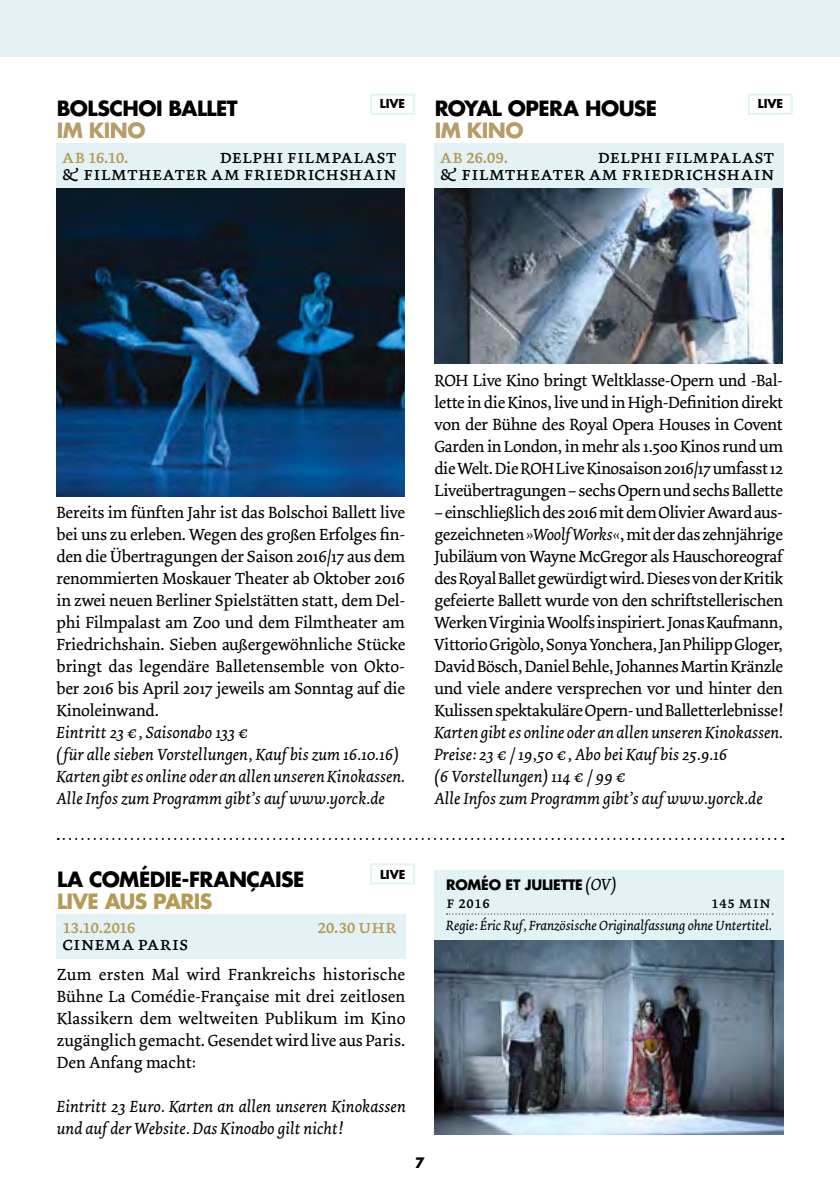
<style>
.page{position:relative;width:840px;height:1191px;background:#fff}
.page>*{position:absolute;margin:0;border:0;box-sizing:border-box;transform-origin:0 0}
.t1{font:700 20.4px "Futura";letter-spacing:-.025em;color:#000}
.t2{font:700 20.4px "Futura";letter-spacing:-.025em;color:#b79c6a}
.t3{font:700 20.4px "Futura";letter-spacing:-.03em;color:#b69953}
.t4{font:20px/17px "Dolly Small Caps";letter-spacing:-.015em;color:#000;text-align:right}
.t5{font:20px "Dolly Small Caps";letter-spacing:-.05em;color:#b69953}
.t6{font:17px/22px "Dolly";letter-spacing:-.02em;color:#000;text-align:justify}
.t7{font:italic 17px/22px "Dolly";color:#000}
.t8{font:17px "Dolly Small Caps";color:#000}
.t9{font:italic 14px "Dolly";letter-spacing:-.005em;color:#000}
.t10{font:700 14px "Futura";letter-spacing:-.015em;color:#000}
.t11{font:700 12px "Futura";letter-spacing:-.01em;color:#000}
.s1{font-style:italic}
.s2{font-family:"Dolly";font-weight:400;font-style:italic;font-size:17px}
</style>
<div class="page">
<div style="left:0;top:0;width:839px;height:57px;background:#e2f2f5"></div>
<img style="left:434px;top:188px;width:348px;height:176px">
<img style="left:56px;top:188px;width:348px;height:308px">
<img style="left:434px;top:940px;width:348px;height:194px">
<div style="left:56px;top:144px;width:349px;height:44px;background:#e2f2f5"></div>
<div style="left:56px;top:914px;width:349px;height:44px;background:#e2f2f5"></div>
<div style="left:434px;top:144px;width:348px;height:44px;background:#e2f2f5"></div>
<svg style="left:58px;top:838px;width:724px;height:2px"></svg>
<div style="left:434px;top:870px;width:349px;height:70px;background:#e2f2f5"></div>
<svg style="left:446px;top:913px;width:326px;height:1px"></svg>
<div style="left:370px;top:94px;width:45px;height:21px;border:2px solid #e2f2f5"></div>
<div style="left:370px;top:863px;width:45px;height:21px;border:2px solid #e2f2f5"></div>
<div style="left:747px;top:94px;width:45px;height:21px;border:2px solid #e2f2f5"></div>
<p class="t1" style="left:57px;top:94px;width:182px">BOLSCHOI BALLET</p>
<p class="t2" style="left:57px;top:116px;width:90px">IM KINO</p>
<p class="t11" style="left:380px;top:95px;width:27px">LIVE</p>
<p class="t1" style="left:434px;top:94px;width:224px">ROYAL OPERA HOUSE</p>
<p class="t2" style="left:434px;top:116px;width:90px">IM KINO</p>
<p class="t11" style="left:757px;top:95px;width:27px">LIVE</p>
<p class="t5" style="left:62px;top:144px;width:68px">ab 16.10.</p>
<p class="t4" style="left:62px;top:148px;width:336px">delphi filmpalast<br>&amp; filmtheater am friedrichshain</p>
<p class="t5" style="left:439px;top:144px;width:70px">ab 26.09.</p>
<p class="t4" style="left:439px;top:148px;width:336px">delphi filmpalast<br>&amp; filmtheater am friedrichshain</p>
<p class="t6" style="left:56px;top:502px;width:350px">Bereits im fünften Jahr ist das Bolschoi Ballett live bei uns zu erleben. Wegen des großen Erfolges fin&shy;den die Übertragungen der Saison 2016/17 aus dem renommierten Moskauer Theater ab Oktober 2016 in zwei neuen Berliner Spielstätten statt, dem Del&shy;phi Filmpalast am Zoo und dem Filmtheater am Friedrichshain. Sieben außergewöhnliche Stücke bringt das legendäre Balletensemble von Okto&shy;ber 2016 bis April 2017 jeweils am Sonntag auf die Kinoleinwand.</p>
<p class="t7" style="left:56px;top:722px;width:350px">Eintritt 23 €, Saisonabo 133 €<br>(für alle sieben Vorstellungen, Kauf bis zum 16.10.16)<br>Karten gibt es online oder an allen unseren Kinokassen.<br>Alle Infos zum Programm gibt’s auf www.yorck.de</p>
<p class="t6" style="left:434px;top:370px;width:350px">ROH Live Kino bringt Weltklasse-Opern und -Bal&shy;lette in die Kinos, live und in High-Definition direkt von der Bühne des Royal Opera Houses in Covent Garden in London, in mehr als 1.500 Kinos rund um die Welt. Die ROH Live Kinosaison 2016/17 umfasst 12<br>Liveübertragungen – sechs Opern und sechs Ballette</p>
<p class="t6" style="left:434px;top:502px;width:350px">– einschließlich des 2016 mit dem Olivier Award aus&shy;gezeichneten <span class="s1">»Woolf Works«</span>, mit der das zehnjährige Jubiläum von Wayne McGregor als Hauschoreograf des Royal Ballet gewürdigt wird. Dieses von der Kritik gefeierte Ballett wurde von den schriftstellerischen Werken Virginia Woolfs inspiriert. Jonas Kaufmann, Vittorio Grigòlo, Sonya Yonchera, Jan Philipp Gloger, David Bösch, Daniel Behle, Johannes Martin Kränzle und viele andere versprechen vor und hinter den Kulissen spektakuläre Opern- und Balletterlebnisse!</p>
<p class="t7" style="left:434px;top:722px;width:350px">Karten gibt es online oder an allen unseren Kinokassen.<br>Preise: 23 € / 19,50 €, Abo bei Kauf bis 25.9.16<br>(6 Vorstellungen) 114 € / 99 €<br>Alle Infos zum Programm gibt’s auf www.yorck.de</p>
<p class="t1" style="left:57px;top:864px;width:249px">LA COMÉDIE-FRANÇAISE</p>
<p class="t3" style="left:57px;top:886px;width:157px">LIVE AUS PARIS</p>
<p class="t11" style="left:380px;top:865px;width:27px">LIVE</p>
<p class="t5" style="left:62px;top:915px;width:75px">13.10.2016</p>
<p class="t5" style="left:317px;top:915px;width:81px">20.30 uhr</p>
<p class="t4" style="left:62px;top:935px;width:128px">cinema paris</p>
<p class="t6" style="left:57px;top:964px;width:350px">Zum ersten Mal wird Frankreichs historische Bühne La Comédie-Française mit drei zeitlosen Klassikern dem weltweiten Publikum im Kino zugänglich gemacht. Gesendet wird live aus Paris.<br>Den Anfang macht:</p>
<p class="t7" style="left:57px;top:1096px;width:350px">Eintritt 23 Euro. Karten an allen unseren Kinokassen und auf der Website. Das Kinoabo gilt nicht!</p>
<p class="t10" style="left:415px;top:1153px;width:11px">7</p>
<p class="t10" style="left:446px;top:874px;width:172px">ROMÉO ET JULIETTE <span class="s2">(OV)</span></p>
<p class="t8" style="left:446px;top:892px;width:46px">f 2016</p>
<p class="t8" style="left:710px;top:892px;width:61px">145 min</p>
<p class="t9" style="left:446px;top:917px;width:327px">Regie: Éric Ruf, Französische Originalfassung ohne Untertitel.</p>
</div>
